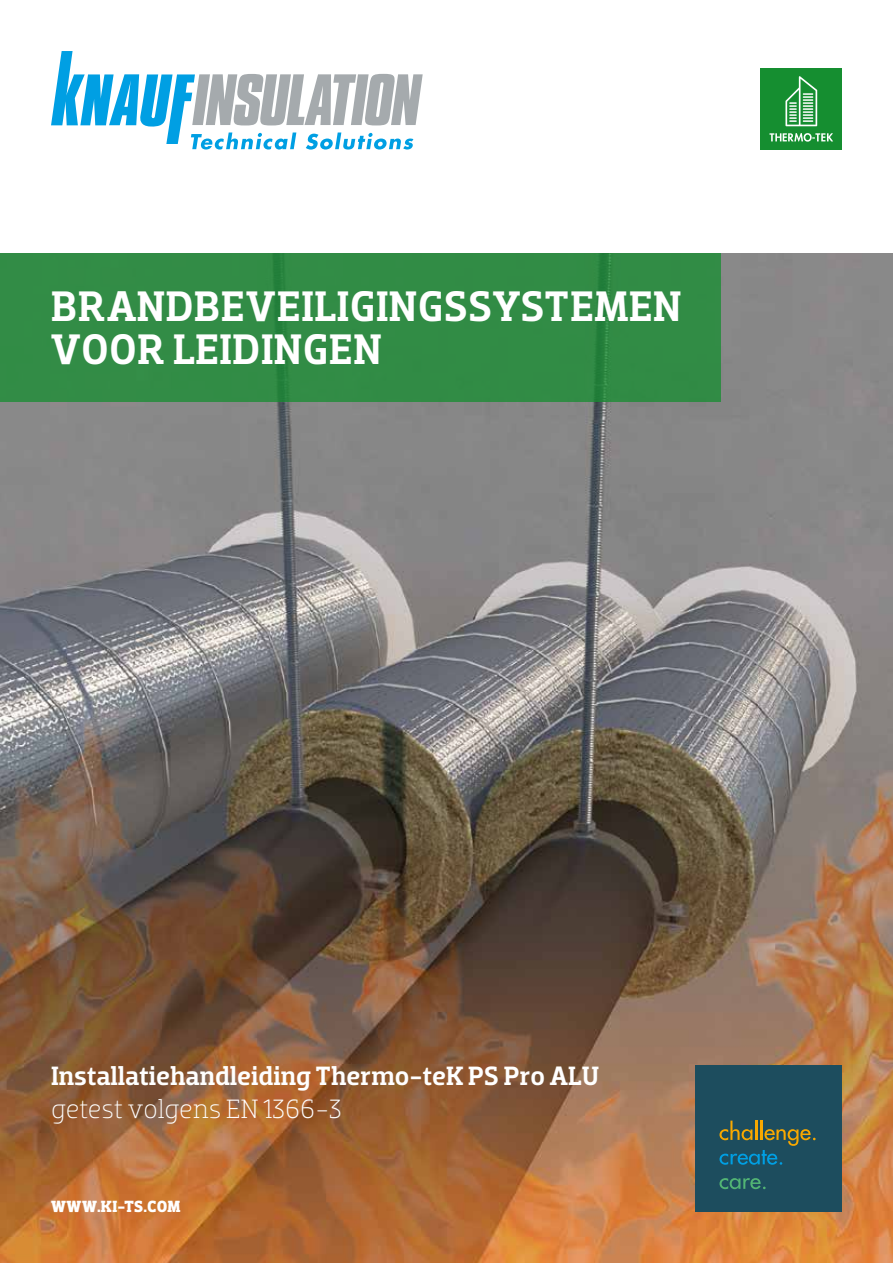
<style>
.page{position:relative;width:893px;height:1263px;background:#fff}
.page>*{position:absolute;margin:0;border:0;box-sizing:border-box;transform-origin:0 0}
.t1{font:500 43.5px/43.5px "Dobra Slab";letter-spacing:.01em;color:#fff}
.t2{font:500 27px "Dobra Slab";color:#fff}
.t3{font:300 27px "Dobra Slab";color:#fff}
.t4{font:700 16.5px "Dobra Slab";letter-spacing:.03em;color:#fff}
</style>
<div class="page">
<img style="left:0;top:253px;width:893px;height:1010px">
<div style="left:0;top:253px;width:720px;height:149px;background:#318c45"></div>
<div style="left:761px;top:68px;width:81px;height:82px;background:#158e30"></div>
<svg style="left:769px;top:133px;width:64px;height:9px"></svg>
<svg style="left:785px;top:76px;width:32px;height:50px"></svg>
<svg style="left:51px;top:51px;width:372px;height:99px"></svg>
<div style="left:696px;top:1066px;width:146px;height:146px;background:#1d4d5e"></div>
<svg style="left:719px;top:1120px;width:97px;height:45px"></svg>
<svg style="left:719px;top:1178px;width:47px;height:11px"></svg>
<h1 class="t1" style="left:51px;top:285px;width:632px">BRANDBEVEILIGINGSSYSTEMEN<br>VOOR LEIDINGEN</h1>
<p class="t2" style="left:51px;top:1059px;width:550px">Installatiehandleiding Thermo-teK PS Pro ALU</p>
<p class="t3" style="left:51px;top:1092px;width:292px">getest volgens EN 1366-3</p>
<p class="t4" style="left:51px;top:1197px;width:131px">WWW.KI-TS.COM</p>
</div>
